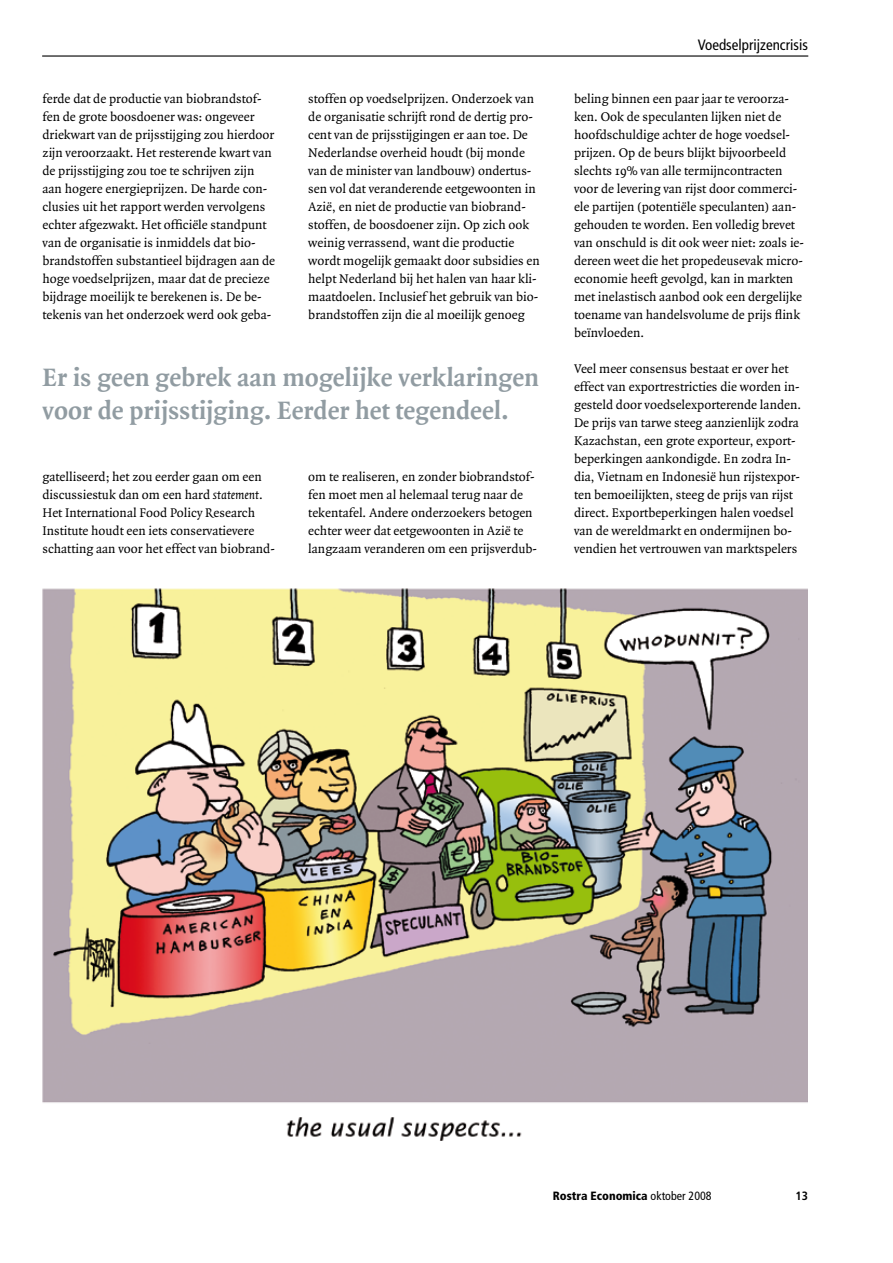
<style>
.page{position:relative;width:893px;height:1263px;background:#fff}
.page>*{position:absolute;margin:0;border:0;box-sizing:border-box;transform-origin:0 0}
.t1{font:700 27px/33px "Quadraat";color:#919ca2}
.t2{font:condensed 15px "Frutiger";color:#000}
.t3{font:13.5px/18px "Quadraat";color:#000}
.t4{font:900 condensed 12px "Frutiger";color:#000}
.t5{font:700 condensed 12px "Frutiger";color:#000}
.s1{font-style:italic}
.s2{font-weight:400}
</style>
<div class="page">
<hr style="left:43px;top:55px;width:765px;height:2px;background:#000">
<img style="left:43px;top:588px;width:765px;height:552px">
<p class="t3" style="left:43px;top:90px;width:234px">ferde dat de productie van biobrandstof&shy;fen de grote boosdoener was: ongeveer driekwart van de prijsstijging zou hierdoor zijn veroorzaakt. Het resterende kwart van de prijsstijging zou toe te schrijven zijn aan hogere energieprijzen. De harde con&shy;clusies uit het rapport werden vervolgens echter afgezwakt. Het officiële standpunt van de organisatie is inmiddels dat bio&shy;brandstoffen substantieel bijdragen aan de hoge voedselprijzen, maar dat de precieze bijdrage moeilijk te berekenen is. De be&shy;tekenis van het onderzoek werd ook geba-</p>
<p class="t3" style="left:308px;top:90px;width:233px">stoffen op voedselprijzen. Onderzoek van de organisatie schrijft rond de dertig pro&shy;cent van de prijsstijgingen er aan toe. De Nederlandse overheid houdt (bij monde van de minister van landbouw) ondertus&shy;sen vol dat veranderende eetgewoonten in Azië, en niet de productie van biobrand&shy;stoffen, de boosdoener zijn. Op zich ook weinig verrassend, want die productie wordt mogelijk gemaakt door subsidies en helpt Nederland bij het halen van haar kli&shy;maatdoelen. Inclusief het gebruik van bio&shy;brandstoffen zijn die al moeilijk genoeg</p>
<h1 class="t1" style="left:43px;top:362px;width:498px">Er is geen gebrek aan mogelijke verklaringen voor de prijsstijging. Eerder het tegendeel.</h1>
<p class="t3" style="left:43px;top:468px;width:234px">gatelliseerd; het zou eerder gaan om een discussiestuk dan om een hard <span class="s1">statement</span>.<br>Het International Food Policy Research Institute houdt een iets conservatievere schatting aan voor het effect van biobrand-</p>
<p class="t3" style="left:308px;top:468px;width:230px">om te realiseren, en zonder biobrandstof&shy;fen moet men al helemaal terug naar de tekentafel. Andere onderzoekers betogen echter weer dat eetgewoonten in Azië te langzaam veranderen om een prijsverdub-</p>
<p class="t2" style="left:698px;top:36px;width:112px">Voedselprijzencrisis</p>
<p class="t3" style="left:574px;top:90px;width:231px">beling binnen een paar jaar te veroorza&shy;ken. Ook de speculanten lijken niet de hoofdschuldige achter de hoge voedsel&shy;prijzen. Op de beurs blijkt bijvoorbeeld slechts 19% van alle termijncontracten voor de levering van rijst door commerci&shy;ële partijen (potentiële speculanten) aan&shy;gehouden te worden. Een volledig brevet van onschuld is dit ook weer niet: zoals ie&shy;dereen weet die het propedeusevak micro&shy;economie heeft gevolgd, kan in markten met inelastisch aanbod ook een dergelijke toename van handelsvolume de prijs flink beïnvloeden.</p>
<p class="t3" style="left:574px;top:360px;width:229px">Veel meer consensus bestaat er over het effect van exportrestricties die worden in&shy;gesteld door voedselexporterende landen.<br>De prijs van tarwe steeg aanzienlijk zodra Kazachstan, een grote exporteur, export&shy;beperkingen aankondigde. En zodra In&shy;dia, Vietnam en Indonesië hun rijstexpor&shy;ten bemoeilijkten, steeg de prijs van rijst direct. Exportbeperkingen halen voedsel van de wereldmarkt en ondermijnen bo&shy;vendien het vertrouwen van marktspelers</p>
<p class="t4" style="left:553px;top:1188px;width:160px">Rostra Economica <span class="s2">oktober 2008</span></p>
<p class="t5" style="left:795px;top:1188px;width:14px">13</p>
</div>
